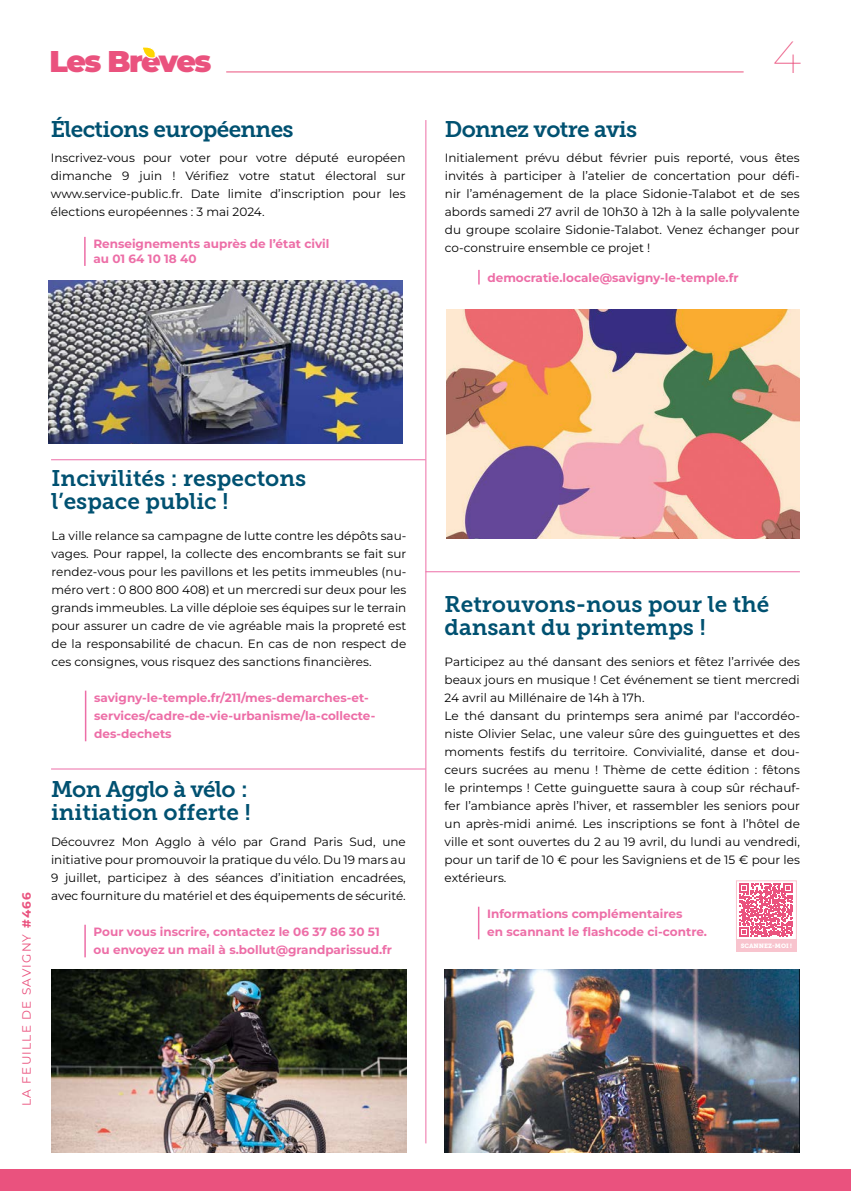
<style>
.page{position:relative;width:851px;height:1191px;background:#fff}
.page>*{position:absolute;margin:0;border:0;box-sizing:border-box;transform-origin:0 0}
.t1{font:100 45px "Montserrat";color:#ea527e}
.t2{font:900 30px "Montserrat";letter-spacing:-.05em;color:#ea527e}
.t3{font:22.5px/22.5px "Museo Slab 700";color:#005171}
.t4{font:22.5px "Museo Slab 700";letter-spacing:-.03em;color:#005171}
.t5{font:12px/18px "Montserrat";color:#000;text-align:justify}
.t6{font:700 12px/18px "Montserrat";color:#ed6ea7}
.t7{font:12px "Montserrat";letter-spacing:.1em;color:#ea527e}
.t8{font:6.15px "Museo Slab 900";color:#fff}
.s1{font-weight:700}
</style>
<div class="page">
<svg style="left:143px;top:47px;width:13px;height:11px"></svg>
<hr style="left:425px;top:120px;width:1px;height:1023px;background:#ed6ea7">
<hr style="left:226px;top:72px;width:517px;height:1px;background:#ea527e">
<div style="left:0;top:1169px;width:850px;height:22px;background:#ea527e"></div>
<hr style="left:84px;top:237px;width:2px;height:29px;background:#ed6ea7">
<svg style="left:478px;top:270px;width:1px;height:14px"></svg>
<hr style="left:85px;top:690px;width:1px;height:51px;background:#ed6ea7">
<hr style="left:84px;top:924px;width:2px;height:33px;background:#ed6ea7">
<hr style="left:51px;top:459px;width:374px;height:1px;background:#ed6ea7">
<hr style="left:478px;top:906px;width:1px;height:33px;background:#ed6ea7">
<hr style="left:425px;top:571px;width:374px;height:1px;background:#ed6ea7">
<img style="left:51px;top:969px;width:355px;height:183px">
<img style="left:446px;top:309px;width:353px;height:229px">
<img style="left:48px;top:281px;width:354px;height:163px">
<img style="left:444px;top:969px;width:355px;height:183px">
<hr style="left:51px;top:768px;width:374px;height:1px;background:#ed6ea7">
<svg style="left:739px;top:883px;width:54px;height:54px"></svg>
<svg style="left:739px;top:883px;width:53px;height:53px"></svg>
<div style="left:736px;top:880px;width:60px;height:60px;border:1px solid #f8c4ce"></div>
<div style="left:736px;top:939px;width:60px;height:12px;background:#f8c4ce"></div>
<h2 class="t2" style="left:49px;top:42px;width:163px">Les Brèves</h2>
<h1 class="t1" style="left:772px;top:27px;width:30px">4</h1>
<h3 class="t4" style="left:51px;top:116px;width:244px">Élections européennes</h3>
<p class="t5" style="left:51px;top:148px;width:356px">Inscrivez-vous pour voter pour votre député européen dimanche 9 juin ! Vérifiez votre statut électoral sur www.service-public.fr. Date limite d’inscription pour les élections européennes : 3 mai 2024.</p>
<p class="t6" style="left:93px;top:237px;width:237px;line-height:14.4px">Renseignements auprès de l’état civil au 01 64 10 18 40</p>
<h3 class="t4" style="left:445px;top:117px;width:194px">Donnez votre avis</h3>
<p class="t5" style="left:445px;top:148px;width:356px">Initialement prévu début février puis reporté, vous êtes invités à participer à l’atelier de concertation pour défi&shy;nir l’aménagement de la place Sidonie-Talabot et de ses abords samedi 27 avril de 10h30 à 12h à la salle polyvalente du groupe scolaire Sidonie-Talabot. Venez échanger pour co-construire ensemble ce projet !</p>
<p class="t6" style="left:487px;top:268px;width:253px">democratie.locale@savigny-le-temple.fr</p>
<p class="t7" style="left:19px;top:1106px;width:215px;rotate:-90deg">LA FEUILLE DE SAVIGNY <span class="s1">#466</span></p>
<h3 class="t3" style="left:52px;top:467px;width:256px">Incivilités : respectons l’espace public !</h3>
<p class="t5" style="left:52px;top:526px;width:356px">La ville relance sa campagne de lutte contre les dépôts sau&shy;vages. Pour rappel, la collecte des encombrants se fait sur rendez-vous pour les pavillons et les petits immeubles (nu&shy;méro vert : 0 800 800 408) et un mercredi sur deux pour les grands immeubles. La ville déploie ses équipes sur le terrain pour assurer un cadre de vie agréable mais la propreté est de la responsabilité de chacun. En cas de non respect de ces consignes, vous risquez des sanctions financières.</p>
<p class="t6" style="left:94px;top:688px;width:282px">savigny-le-temple.fr/211/mes-demarches-et&shy;services/cadre-de-vie-urbanisme/la-collecte&shy;des-dechets</p>
<h3 class="t3" style="left:51px;top:778px;width:201px">Mon Agglo à vélo : initiation offerte !</h3>
<p class="t5" style="left:51px;top:832px;width:356px">Découvrez Mon Agglo à vélo par Grand Paris Sud, une initiative pour promouvoir la pratique du vélo. Du 19 mars au 9 juillet, participez à des séances d’initiation encadrées, avec fourniture du matériel et des équipements de sécurité.</p>
<p class="t6" style="left:94px;top:922px;width:300px">Pour vous inscrire, contactez le 06 37 86 30 51 ou envoyez un mail à s.bollut@grandparissud.fr</p>
<h3 class="t3" style="left:444px;top:593px;width:326px">Retrouvons-nous pour le thé dansant du printemps !</h3>
<p class="t5" style="left:444px;top:652px;width:357px;text-align:left">Participez au thé dansant des seniors et fêtez l’arrivée des beaux jours en musique ! Cet événement se tient mercredi 24 avril au Millénaire de 14h à 17h.<br>Le thé dansant du printemps sera animé par l'accordéo&shy;niste Olivier Selac, une valeur sûre des guinguettes et des moments festifs du territoire. Convivialité, danse et dou&shy;ceurs sucrées au menu ! Thème de cette édition : fêtons le printemps ! Cette guinguette saura à coup sûr réchauf&shy;fer l’ambiance après l’hiver, et rassembler les seniors pour un après-midi animé. Les inscriptions se font à l’hôtel de ville et sont ouvertes du 2 au 19 avril, du lundi au vendredi, pour un tarif de 10 € pour les Savigniens et de 15 € pour les extérieurs.</p>
<p class="t6" style="left:487px;top:904px;width:221px">Informations complémentaires<br>en scannant le flashcode ci-contre.</p>
<p class="t8" style="left:740px;top:942px;width:53px">SCANNEZ-MOI !</p>
</div>
